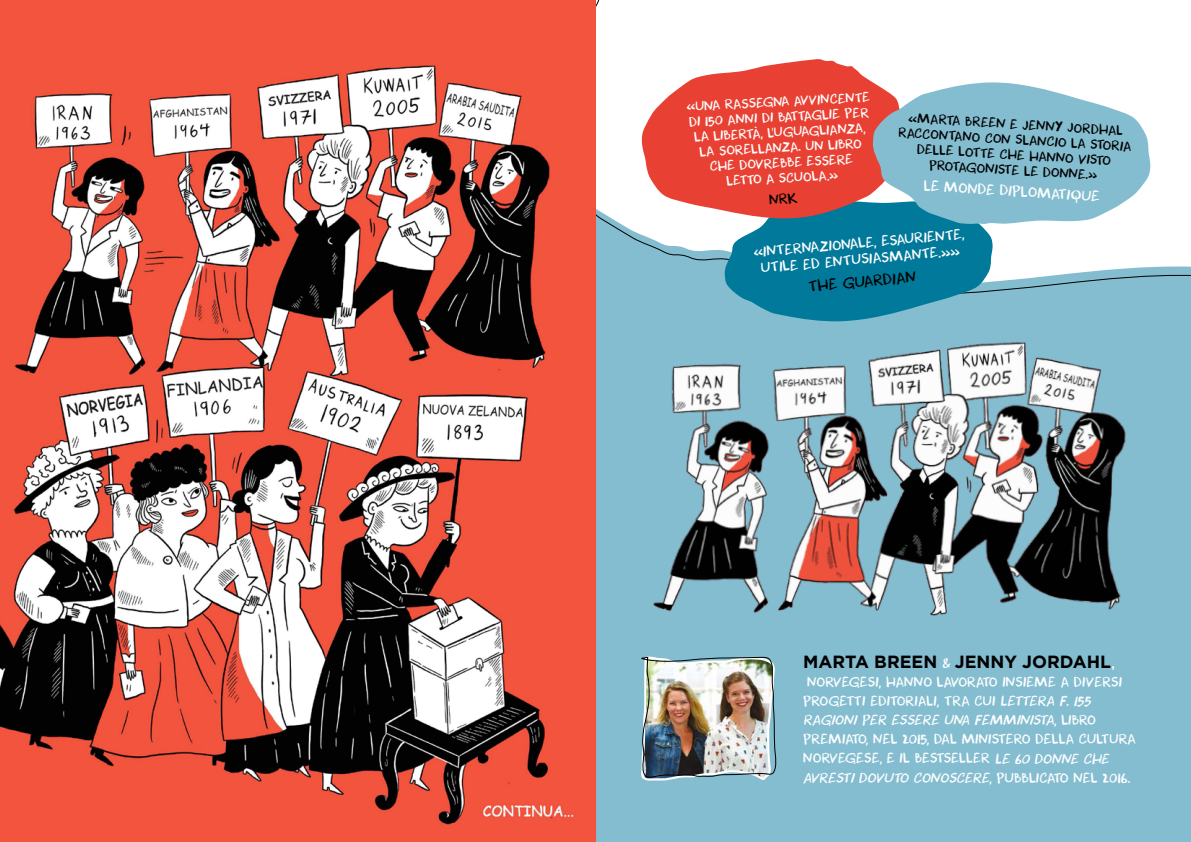
<style>
.page{position:relative;width:1191px;height:842px;background:#fff}
.page>*{position:absolute;margin:0;border:0;box-sizing:border-box;transform-origin:0 0}
.t1{font:700 17.6px "Gotham";color:#000}
.t2{font:15px "DK Cool Crayon";color:#000}
.t3{font:14.1px "DK Cool Crayon";color:#fff}
.t4{font:14px/16.4px "DK Cool Crayon";color:#fff;text-align:center}
.t5{font:13.5px/19.2px "DK Cool Crayon";color:#fff}
.t6{font:13px/15.3px "DK Cool Crayon";color:#fff;text-align:center}
.t7{font:13px/15.3px "DK Cool Crayon";color:#000;text-align:center}
.s1{font-family:"DK Cool Crayon";font-weight:400;font-size:12.4px;color:#fff}
.s2{font-family:"Adesso";font-weight:500;font-size:12.6px;color:#fff}
.s3{font-style:italic}
</style>
<div class="page">
<div style="left:595px;top:0;width:596px;height:842px;background:#84bdd0"></div>
<svg style="left:595px;top:0;width:596px;height:295px;background:#eff5f7"></svg>
<img style="left:0;top:0;width:595px;height:842px">
<img style="left:641px;top:656px;width:136px;height:125px">
<svg style="left:641px;top:59px;width:270px;height:162px;background:#f0887f"></svg>
<img style="left:653px;top:342px;width:473px;height:274px">
<svg style="left:724px;top:82px;width:426px;height:240px"></svg>
<p class="t6" style="left:686px;top:99px;width:185px;rotate:-3deg">«UNA RASSEGNA AVVINCENTE<br>DI 150 ANNI DI BATTAGLIE PER<br>LA LIBERTÀ, L’UGUAGLIANZA,<br>LA SORELLANZA. UN LIBRO<br>CHE DOVREBBE ESSERE<br>LETTO A SCUOLA.»</p>
<p class="t7" style="left:899px;top:111px;width:235px;rotate:3deg">«MARTA BREEN E JENNY JORDHAL<br>RACCONTANO CON SLANCIO LA STORIA<br>DELLE LOTTE CHE HANNO VISTO<br>PROTAGONISTE LE DONNE.»</p>
<p class="t3" style="left:924px;top:176px;width:178px;rotate:4deg">LE MONDE DIPLOMATIQUE</p>
<p class="t4" style="left:753px;top:245px;width:213px;rotate:-5deg">«INTERNAZIONALE, ESAURIENTE,<br>UTILE ED ENTUSIASMANTE.»»</p>
<p class="t2" style="left:807px;top:277px;width:109px;rotate:-5deg">THE GUARDIAN</p>
<h1 class="t1" style="left:803px;top:651px;width:313px">MARTA BREEN <span class="s1">&amp;</span> JENNY JORDAHL<span class="s2">,</span></h1>
<p class="t5" style="left:803px;top:673px;width:334px">NORVEGESI, HANNO LAVORATO INSIEME A DIVERSI PROGETTI EDITORIALI, TRA CUI <span class="s3">LETTERA F. 155<br>RAGIONI PER ESSERE UNA FEMMINISTA</span>, L I B R O PREMIATO, NEL 2015, DAL MINISTERO DELLA CULTURA NORVEGESE, E IL BESTSELLER <span class="s3">LE 60 DONNE CHE AVRESTI DOVUTO CONOSCERE</span>, P U B B L I C ATO N E L 2 0 1 6 .</p>
</div>
